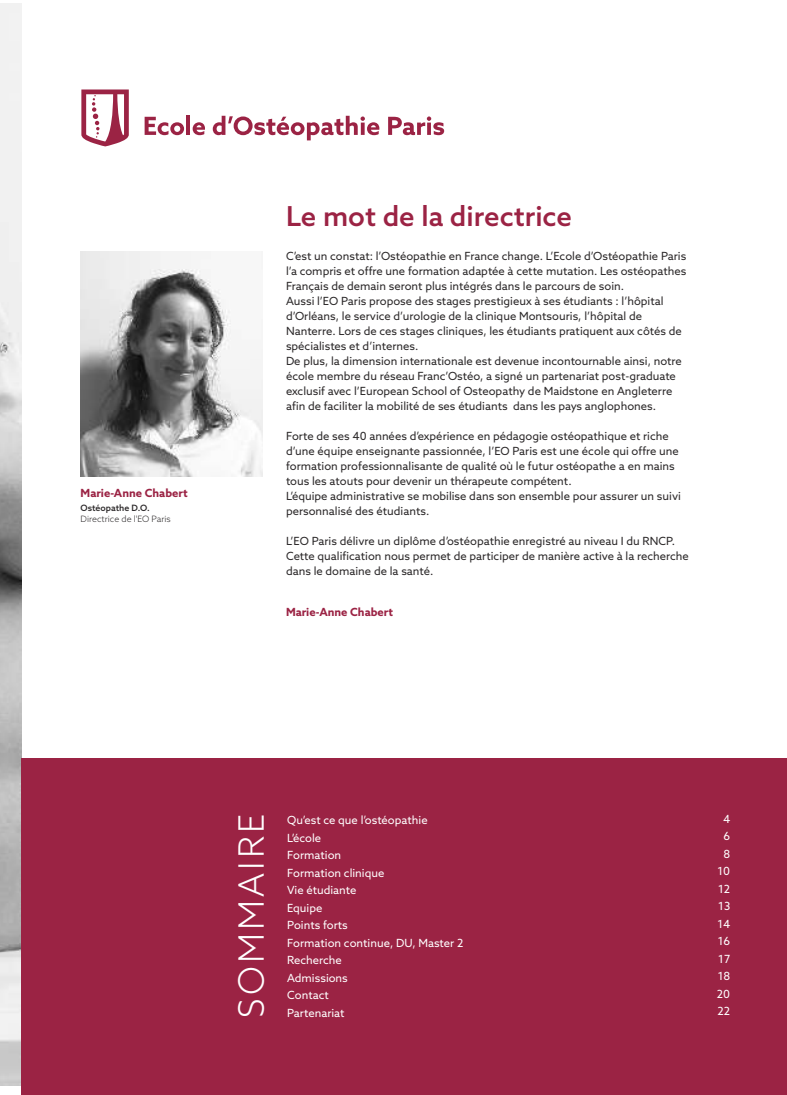
<style>
.page{position:relative;width:787px;height:1095px;background:#fff}
.page>*{position:absolute;margin:0;border:0;box-sizing:border-box;transform-origin:0 0}
.t1{font:300 35px "Azo Sans";letter-spacing:.09em;color:#fff}
.t2{font:500 27.5px "Azo Sans";color:#9b2344}
.t3{font:11.25px/15px "Azo Sans";color:#2b2829}
.t4{font:11.25px/17.5px "Azo Sans";color:#fff}
.t5{font:700 11.25px "Azo Sans";color:#9b2344}
.t6{font:300 8.75px "Azo Sans";color:#2b2829}
.t7{font:500 8.75px "Azo Sans";color:#2b2829}
</style>
<div class="page">
<img style="left:0;top:4px;width:21px;height:1081px">
<div style="left:21px;top:758px;width:766px;height:337px;background:#9b2344"></div>
<svg style="left:81px;top:89px;width:48px;height:57px"></svg>
<svg style="left:145px;top:117px;width:39px;height:18px"></svg>
<hr style="left:186px;top:116px;width:4px;height:19px;background:#9b2344">
<svg style="left:193px;top:122px;width:12px;height:13px"></svg>
<svg style="left:213px;top:116px;width:166px;height:24px"></svg>
<svg style="left:388px;top:116px;width:56px;height:19px"></svg>
<img style="left:81px;top:252px;width:182px;height:224px">
<p class="t5" style="left:81px;top:486px;width:108px">Marie-Anne Chabert</p>
<p class="t7" style="left:81px;top:503px;width:71px">Ostéopathe D.O.</p>
<p class="t6" style="left:81px;top:513px;width:92px">Directrice de l'EO Paris</p>
<h2 class="t2" style="left:286px;top:199px;width:287px">Le mot de la directrice</h2>
<p class="t3" style="left:286px;top:249px;width:402px">C’est un constat: l’Ostéopathie en France change. L’Ecole d’Ostéopathie Paris l’a compris et offre une formation adaptée à cette mutation. Les ostéopathes Français de demain seront plus intégrés dans le parcours de soin.<br>Aussi l’EO Paris propose des stages prestigieux à ses étudiants : l’hôpital d’Orléans, le service d’urologie de la clinique Montsouris, l’hôpital de Nanterre. Lors de ces stages cliniques, les étudiants pratiquent aux côtés de spécialistes et d’internes.<br>De plus, la dimension internationale est devenue incontournable ainsi, notre école membre du réseau Franc’Ostéo, a signé un partenariat post-graduate exclusif avec l’European School of Osteopathy de Maidstone en Angleterre afin de faciliter la mobilité de ses étudiants dans les pays anglophones.</p>
<p class="t3" style="left:286px;top:429px;width:396px">Forte de ses 40 années d’expérience en pédagogie ostéopathique et riche d’une équipe enseignante passionnée, l’EO Paris est une école qui offre une formation professionnalisante de qualité où le futur ostéopathe a en mains tous les atouts pour devenir un thérapeute compétent.<br>L’équipe administrative se mobilise dans son ensemble pour assurer un suivi personnalisé des étudiants.</p>
<p class="t3" style="left:286px;top:534px;width:404px">L’EO Paris délivre un diplôme d’ostéopathie enregistré au niveau I du RNCP.<br>Cette qualification nous permet de participer de manière active à la recherche dans le domaine de la santé.</p>
<p class="t5" style="left:286px;top:605px;width:108px">Marie-Anne Chabert</p>
<h1 class="t1" style="left:230px;top:1018px;width:206px;rotate:-90deg">SOMMAIRE</h1>
<p class="t4" style="left:287px;top:811px;width:178px">Qu’est ce que l’ostéopathie<br>L’école<br>Formation<br>Formation clinique<br>Vie étudiante<br>Equipe<br>Points forts<br>Formation continue, DU, Master 2<br>Recherche<br>Admissions<br>Contact<br>Partenariat</p>
<p class="t4" style="left:717px;top:810px;width:15px;text-align:center">4<br>6<br>8<br>10<br>12<br>13<br>14<br>16<br>17<br>18<br>20</p>
<p class="t4" style="left:717px;top:1002px;width:14px">22</p>
</div>
